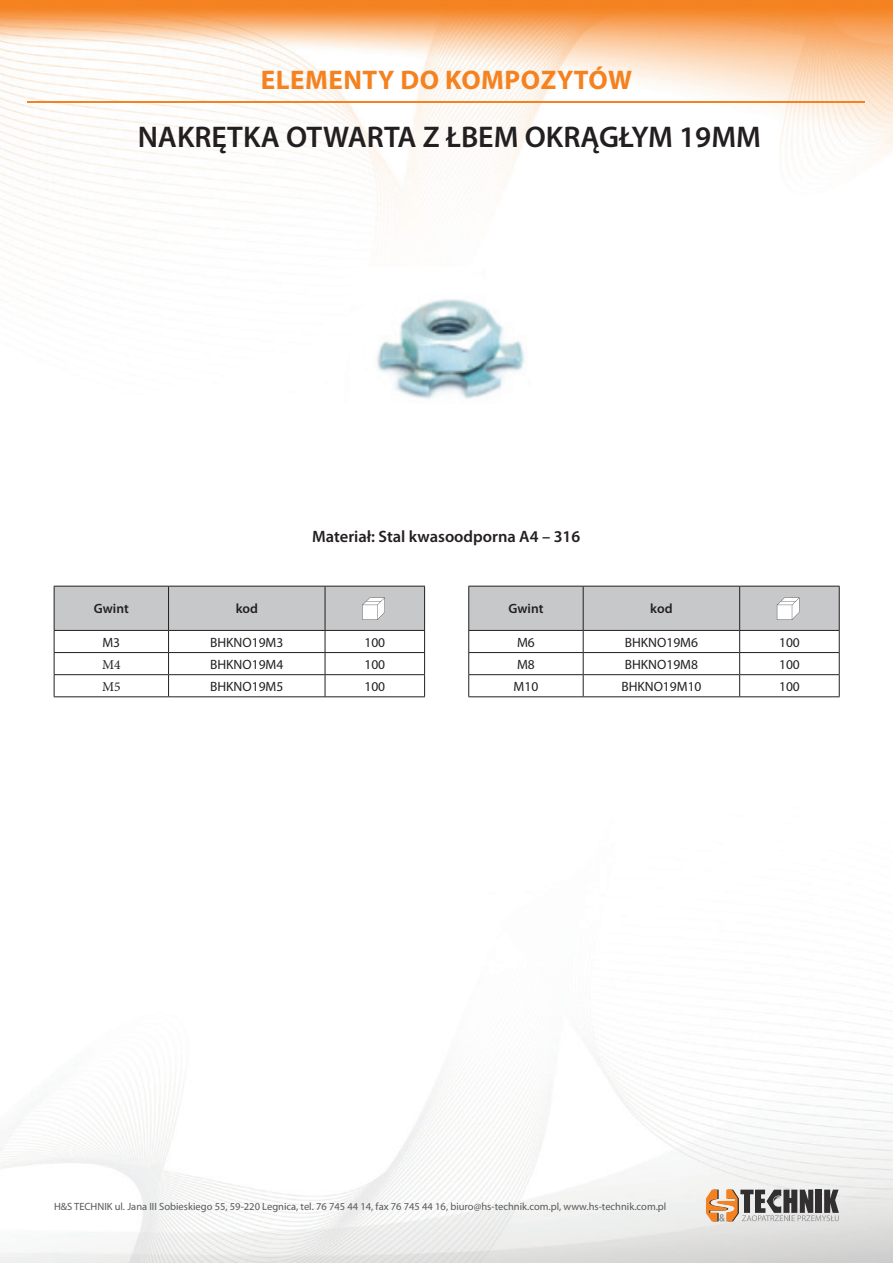
<style>
.page{position:relative;width:893px;height:1263px;background:#fff}
.page>*{position:absolute;margin:0;border:0;box-sizing:border-box;transform-origin:0 0}
.t1{font:600 30px "Myriad Pro";color:#231f20}
.t2{font:700 27px "Myriad Pro";letter-spacing:.02em;color:#f58220}
.t3{font:600 16.5px "Myriad Pro";color:#231f20}
.t4{font:13.5px "Myriad Pro";color:#231f20}
.t5{font:600 13.5px "Myriad Pro";color:#231f20}
.t6{font:13.5px "Minion Pro";color:#231f20}
.t7{font:10.5px "Myriad Pro";color:#57585a}
</style>
<div class="page">
<img style="left:0;top:0;width:893px;height:1263px">
<svg style="left:706px;top:1189px;width:133px;height:32px;background:#9f8f83"></svg>
<hr style="left:28px;top:102px;width:837px;height:1px;background:#f58220">
<img style="left:351px;top:268px;width:191px;height:155px">
<hr style="left:54px;top:696px;width:115px;height:1px;background:#231f20">
<hr style="left:169px;top:696px;width:156px;height:1px;background:#231f20">
<hr style="left:325px;top:696px;width:100px;height:1px;background:#231f20">
<hr style="left:468px;top:696px;width:115px;height:1px;background:#231f20">
<hr style="left:583px;top:696px;width:157px;height:1px;background:#231f20">
<hr style="left:740px;top:696px;width:100px;height:1px;background:#231f20">
<svg style="left:54px;top:586px;width:371px;height:110px"></svg>
<svg style="left:468px;top:586px;width:372px;height:110px"></svg>
<h2 class="t2" style="left:261px;top:62px;width:373px">ELEMENTY DO KOMPOZYTÓW</h2>
<h1 class="t1" style="left:138px;top:117px;width:625px">NAKRĘTKA OTWARTA Z ŁBEM OKRĄGŁYM 19MM</h1>
<h3 class="t3" style="left:312px;top:526px;width:269px">Materiał: Stal kwasoodporna A4 – 316</h3>
<p class="t5" style="left:94px;top:600px;width:36px">Gwint</p>
<p class="t5" style="left:236px;top:600px;width:24px">kod</p>
<p class="t4" style="left:102px;top:634px;width:19px">M3</p>
<p class="t4" style="left:210px;top:634px;width:75px">BHKNO19M3</p>
<p class="t4" style="left:364px;top:634px;width:22px">100</p>
<p class="t6" style="left:102px;top:655px;width:20px">M4</p>
<p class="t4" style="left:210px;top:656px;width:75px">BHKNO19M4</p>
<p class="t4" style="left:364px;top:656px;width:22px">100</p>
<p class="t6" style="left:102px;top:677px;width:20px">M5</p>
<p class="t4" style="left:210px;top:678px;width:75px">BHKNO19M5</p>
<p class="t4" style="left:364px;top:678px;width:22px">100</p>
<p class="t5" style="left:508px;top:600px;width:36px">Gwint</p>
<p class="t5" style="left:650px;top:600px;width:24px">kod</p>
<p class="t4" style="left:517px;top:634px;width:19px">M6</p>
<p class="t4" style="left:625px;top:634px;width:75px">BHKNO19M6</p>
<p class="t4" style="left:779px;top:634px;width:22px">100</p>
<p class="t4" style="left:517px;top:656px;width:19px">M8</p>
<p class="t4" style="left:625px;top:656px;width:75px">BHKNO19M8</p>
<p class="t4" style="left:779px;top:656px;width:22px">100</p>
<p class="t4" style="left:514px;top:678px;width:26px">M10</p>
<p class="t4" style="left:621px;top:678px;width:82px">BHKNO19M10</p>
<p class="t4" style="left:779px;top:678px;width:22px">100</p>
<p class="t7" style="left:54px;top:1199px;width:614px">H&amp;S TECHNIK ul. Jana III Sobieskiego 55, 59-220 Legnica, tel. 76 745 44 14, fax 76 745 44 16, biuro@hs-technik.com.pl, www.hs-technik.com.pl</p>
</div>
